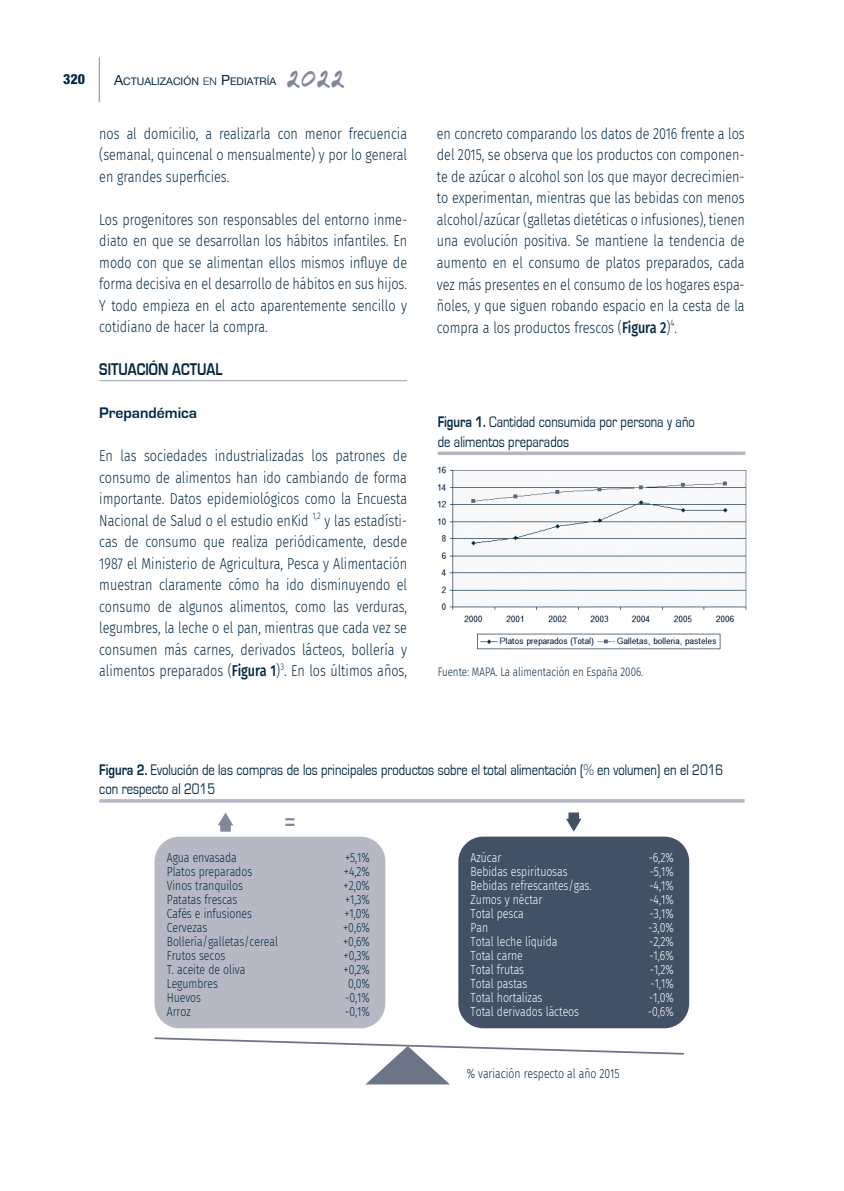
<style>
.page{position:relative;width:844px;height:1191px;background:#fff}
.page>*{position:absolute;margin:0;border:0;box-sizing:border-box;transform-origin:0 0}
.PIE_DE_TABLA{font:29.75px "Fira Sans";color:#828799;scale:.8 1}
.t1{font:26.25px "Cobb";color:#828799;scale:.8 1}
.TITULO_RANGO_1{font:700 17.5px "Eurostile";color:#032842;scale:.8 1}
.TEXTO_NORMAL{font:300 15.75px/21.5px "Fira Sans";color:#032842;text-align:justify;scale:.8 1}
.TITULO_TABLA_GRAFICO{font:15.75px/19.2px "Eurostile";color:#032842;scale:.8 1}
.TITULO_RANGO_2{font:700 15.75px "Eurostile";color:#032842}
.t2{font:800 condensed 14px "Helvetica Neue LT Std";color:#032842}
.TEXTO_TABLAS{font:300 13.12px "Fira Sans";letter-spacing:-.005em;color:#032842;scale:.8 1}
.TEXTO_TABLAS-2{font:300 13.12px "Fira Sans";letter-spacing:-.005em;color:#fff;scale:.8 1}
.PIE_DE_TABLA_GRAFICO{font:300 12.25px "Fira Sans";color:#032842;scale:.8 1}
.t3{font:10.5px "Helvetica Neue LT Std";color:#032842}
.s1{font-size:14px}
.s2{font-family:"Helvetica Neue";font-weight:300}
.s3{font-weight:500}
.s4{font-weight:700}
</style>
<div class="page">
<hr style="left:99px;top:57px;width:1px;height:45px;background:#828799">
<hr style="left:99px;top:380px;width:308px;height:1px;background:#9b9fad">
<svg style="left:437px;top:451px;width:308px;height:4px"></svg>
<img style="left:437px;top:466px;width:310px;height:184px">
<hr style="left:99px;top:799px;width:645px;height:3px;background:#b6b9c4">
<svg style="left:218px;top:812px;width:15px;height:19px"></svg>
<svg style="left:566px;top:812px;width:15px;height:19px"></svg>
<div style="left:154px;top:836px;width:231px;height:192px;background:#b6b9c4;border-radius:25px"></div>
<div style="left:458px;top:836px;width:231px;height:192px;background:#435167;border-radius:25px"></div>
<svg style="left:154px;top:1037px;width:530px;height:47px"></svg>
<p class="t2" style="left:63px;top:71px;width:23px">320</p>
<p class="t3" style="left:114px;top:75px;width:164px"><span class="s1">A</span>CTUALIZACIÓN <span class="s2">en</span> <span class="s1">P</span>EDIATRÍA</p>
<h2 class="t1" style="left:285px;top:63px;width:75px">2022</h2>
<p class="TEXTO_NORMAL" style="left:99px;top:122px;width:386px">nos al domicilio, a realizarla con menor frecuencia (semanal, quincenal o mensualmente) y por lo general en grandes superficies.</p>
<p class="TEXTO_NORMAL" style="left:99px;top:208px;width:386px">Los progenitores son responsables del entorno inme&shy;diato en que se desarrollan los hábitos infantiles. En modo con que se alimentan ellos mismos influye de forma decisiva en el desarrollo de hábitos en sus hijos.<br>Y todo empieza en el acto aparentemente sencillo y cotidiano de hacer la compra.</p>
<p class="TITULO_RANGO_1" style="left:99px;top:360px;width:155px">SITUACIÓN ACTUAL</p>
<p class="TITULO_RANGO_2" style="left:99px;top:404px;width:99px">Prepandémica</p>
<p class="TEXTO_NORMAL" style="left:99px;top:445px;width:386px">En las sociedades industrializadas los patrones de consumo de alimentos han ido cambiando de forma importante. Datos epidemiológicos como la Encuesta Nacional de Salud o el estudio enKid <sup>1,2</sup> y las estadísti&shy;cas de consumo que realiza periódicamente, desde 1987 el Ministerio de Agricultura, Pesca y Alimentación muestran claramente cómo ha ido disminuyendo el consumo de algunos alimentos, como las verduras, legumbres, la leche o el pan, mientras que cada vez se consumen más carnes, derivados lácteos, bollería y alimentos preparados (<span class="s3">Figura 1</span>)<sup>3</sup>. En los últimos años,</p>
<p class="TEXTO_NORMAL" style="left:437px;top:122px;width:386px">en concreto comparando los datos de 2016 frente a los del 2015, se observa que los productos con componen&shy;te de azúcar o alcohol son los que mayor decrecimien&shy;to experimentan, mientras que las bebidas con menos alcohol/azúcar (galletas dietéticas o infusiones), tienen una evolución positiva. Se mantiene la tendencia de aumento en el consumo de platos preparados, cada vez más presentes en el consumo de los hogares espa&shy;ñoles, y que siguen robando espacio en la cesta de la compra a los productos frescos (<span class="s3">Figura 2</span>)<sup>4</sup>.</p>
<p class="TITULO_TABLA_GRAFICO" style="left:437px;top:413px;width:323px"><span class="s4">Figura 1.</span> Cantidad consumida por persona y año de alimentos preparados</p>
<p class="PIE_DE_TABLA_GRAFICO" style="left:437px;top:663px;width:258px">Fuente: MAPA. La alimentación en España 2006.</p>
<p class="TITULO_TABLA_GRAFICO" style="left:99px;top:760px;width:781px"><span class="s4">Figura 2.</span> Evolución de las compras de los principales productos sobre el total alimentación (% en volumen) en el 2016 con respecto al 2015</p>
<p class="PIE_DE_TABLA" style="left:284px;top:799px;width:16px">=</p>
<p class="TEXTO_TABLAS" style="left:167px;top:847px;width:89px">Agua envasada</p>
<p class="TEXTO_TABLAS" style="left:345px;top:847px;width:33px">+5,1%</p>
<p class="TEXTO_TABLAS" style="left:167px;top:861px;width:108px">Platos preparados</p>
<p class="TEXTO_TABLAS" style="left:344px;top:861px;width:34px">+4,2%</p>
<p class="TEXTO_TABLAS" style="left:167px;top:875px;width:97px">Vinos tranquilos</p>
<p class="TEXTO_TABLAS" style="left:343px;top:875px;width:34px">+2,0%</p>
<p class="TEXTO_TABLAS" style="left:167px;top:889px;width:90px">Patatas frescas</p>
<p class="TEXTO_TABLAS" style="left:345px;top:889px;width:33px">+1,3%</p>
<p class="TEXTO_TABLAS" style="left:167px;top:903px;width:108px">Cafés e infusiones</p>
<p class="TEXTO_TABLAS" style="left:344px;top:903px;width:33px">+1,0%</p>
<p class="TEXTO_TABLAS" style="left:167px;top:917px;width:52px">Cervezas</p>
<p class="TEXTO_TABLAS" style="left:343px;top:917px;width:35px">+0,6%</p>
<p class="TEXTO_TABLAS" style="left:167px;top:931px;width:141px">Bollería/galletas/cereal</p>
<p class="TEXTO_TABLAS" style="left:343px;top:931px;width:35px">+0,6%</p>
<p class="TEXTO_TABLAS" style="left:167px;top:945px;width:75px">Frutos secos</p>
<p class="TEXTO_TABLAS" style="left:343px;top:945px;width:34px">+0,3%</p>
<p class="TEXTO_TABLAS" style="left:167px;top:959px;width:100px">T. aceite de oliva</p>
<p class="TEXTO_TABLAS" style="left:343px;top:959px;width:34px">+0,2%</p>
<p class="TEXTO_TABLAS" style="left:167px;top:973px;width:65px">Legumbres</p>
<p class="TEXTO_TABLAS" style="left:348px;top:973px;width:29px">0,0%</p>
<p class="TEXTO_TABLAS" style="left:167px;top:987px;width:44px">Huevos</p>
<p class="TEXTO_TABLAS" style="left:345px;top:987px;width:32px">-0,1%</p>
<p class="TEXTO_TABLAS" style="left:167px;top:1001px;width:31px">Arroz</p>
<p class="TEXTO_TABLAS" style="left:345px;top:1001px;width:32px">-0,1%</p>
<p class="TEXTO_TABLAS-2" style="left:470px;top:847px;width:40px">Azúcar</p>
<p class="TEXTO_TABLAS-2" style="left:648px;top:847px;width:33px">-6,2%</p>
<p class="TEXTO_TABLAS-2" style="left:470px;top:861px;width:123px">Bebidas espirituosas</p>
<p class="TEXTO_TABLAS-2" style="left:649px;top:861px;width:31px">-5,1%</p>
<p class="TEXTO_TABLAS-2" style="left:470px;top:875px;width:153px">Bebidas refrescantes/gas.</p>
<p class="TEXTO_TABLAS-2" style="left:649px;top:875px;width:32px">-4,1%</p>
<p class="TEXTO_TABLAS-2" style="left:470px;top:889px;width:91px">Zumos y néctar</p>
<p class="TEXTO_TABLAS-2" style="left:649px;top:889px;width:32px">-4,1%</p>
<p class="TEXTO_TABLAS-2" style="left:470px;top:903px;width:68px">Total pesca</p>
<p class="TEXTO_TABLAS-2" style="left:649px;top:903px;width:31px">-3,1%</p>
<p class="TEXTO_TABLAS-2" style="left:470px;top:917px;width:24px">Pan</p>
<p class="TEXTO_TABLAS-2" style="left:648px;top:917px;width:33px">-3,0%</p>
<p class="TEXTO_TABLAS-2" style="left:470px;top:931px;width:110px">Total leche líquida</p>
<p class="TEXTO_TABLAS-2" style="left:649px;top:931px;width:32px">-2,2%</p>
<p class="TEXTO_TABLAS-2" style="left:470px;top:945px;width:67px">Total carne</p>
<p class="TEXTO_TABLAS-2" style="left:649px;top:945px;width:32px">-1,6%</p>
<p class="TEXTO_TABLAS-2" style="left:470px;top:959px;width:68px">Total frutas</p>
<p class="TEXTO_TABLAS-2" style="left:649px;top:959px;width:31px">-1,2%</p>
<p class="TEXTO_TABLAS-2" style="left:470px;top:973px;width:72px">Total pastas</p>
<p class="TEXTO_TABLAS-2" style="left:650px;top:973px;width:30px">-1,1%</p>
<p class="TEXTO_TABLAS-2" style="left:470px;top:987px;width:91px">Total hortalizas</p>
<p class="TEXTO_TABLAS-2" style="left:649px;top:987px;width:32px">-1,0%</p>
<p class="TEXTO_TABLAS-2" style="left:470px;top:1001px;width:137px">Total derivados lácteos</p>
<p class="TEXTO_TABLAS-2" style="left:647px;top:1001px;width:34px">-0,6%</p>
<p class="TEXTO_TABLAS" style="left:466px;top:1064px;width:193px">% variación respecto al año 2015</p>
</div>
